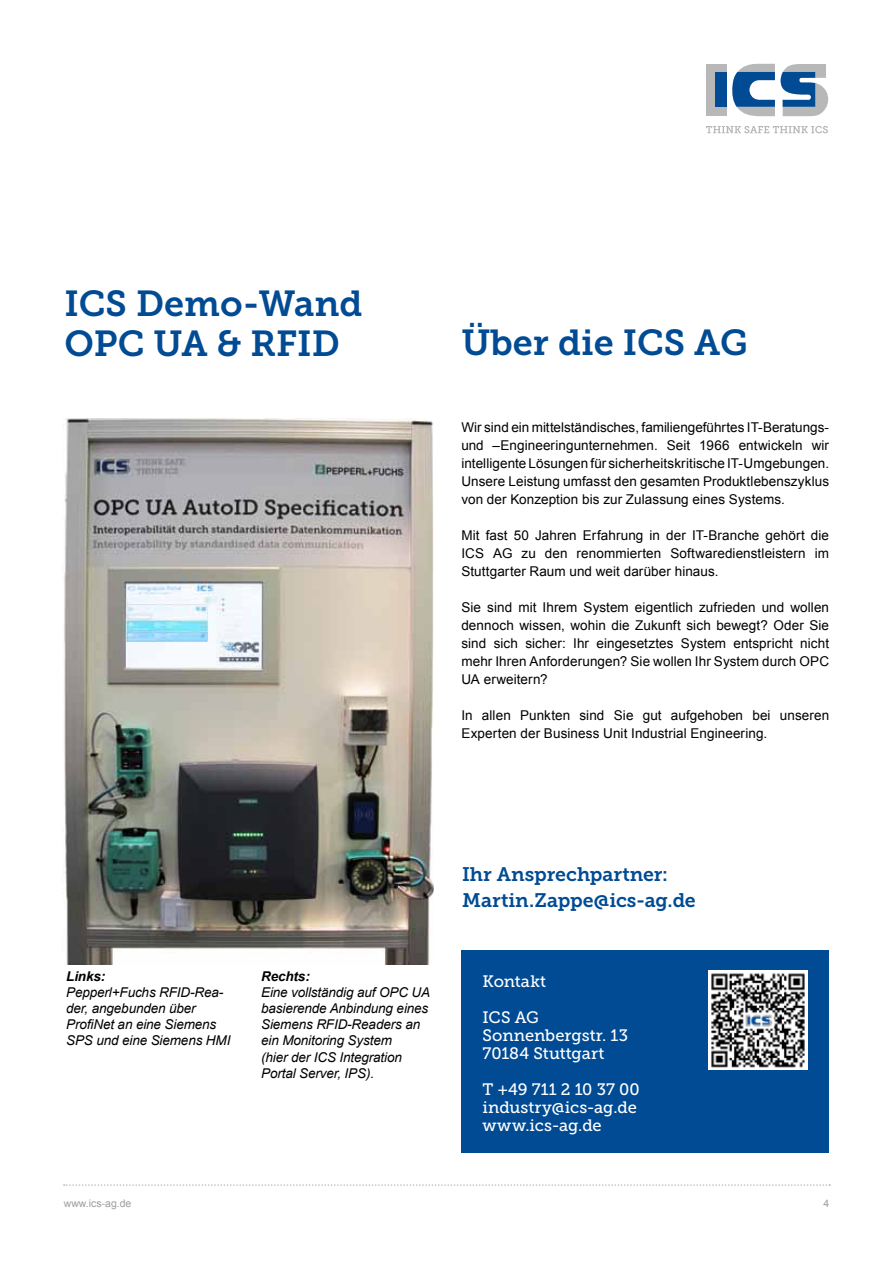
<style>
.page{position:relative;width:893px;height:1263px;background:#fff}
.page>*{position:absolute;margin:0;border:0;box-sizing:border-box;transform-origin:0 0}
.t1{font:36px/39.8px "Museo Slab 700";color:#004b93}
.t2{font:19.5px/25.5px "Museo Slab 700";color:#004b93}
.t3{font:16.5px/18px "Museo Slab 500";color:#fff}
.t4{font:13.5px/18px "Arial";letter-spacing:.005em;color:#000;text-align:justify}
.t5{font:italic 13.5px/16.2px "Arial";letter-spacing:-.01em;color:#000}
.t6{font:italic 700 13.5px "Arial";letter-spacing:-.01em;color:#000}
.t7{font:10.5px "Arial";color:#9d9d9c}
</style>
<div class="page">
<div style="left:706px;top:64px;width:20px;height:51px;background:#b9b8b8"></div>
<svg style="left:732px;top:64px;width:43px;height:52px"></svg>
<div style="left:715px;top:72px;width:11px;height:35px;background:#004b93"></div>
<svg style="left:781px;top:64px;width:48px;height:52px"></svg>
<svg style="left:706px;top:126px;width:122px;height:7px"></svg>
<svg style="left:64px;top:1184px;width:766px;height:2px"></svg>
<div style="left:461px;top:950px;width:368px;height:202px;background:#004b93"></div>
<img style="left:709px;top:971px;width:99px;height:98px">
<img style="left:63px;top:419px;width:371px;height:545px">
<h1 class="t1" style="left:65px;top:284px;width:299px">ICS Demo-Wand<br>OPC UA &amp; RFID</h1>
<h1 class="t1" style="left:461px;top:323px;width:288px">Über die ICS AG</h1>
<p class="t4" style="left:461px;top:418px;width:369px">Wir sind ein mittelständisches, familiengeführtes IT-Beratungs&shy;und –Engineeringunternehmen. Seit 1966 entwickeln wir intelligente Lösungen für sicherheitskritische IT-Umgebungen.<br>Unsere Leistung umfasst den gesamten Produktlebenszyklus von der Konzeption bis zur Zulassung eines Systems.</p>
<p class="t4" style="left:461px;top:526px;width:369px">Mit fast 50 Jahren Erfahrung in der IT-Branche gehört die ICS AG zu den renommierten Softwaredienstleistern im Stuttgarter Raum und weit darüber hinaus.</p>
<p class="t4" style="left:461px;top:598px;width:369px">Sie sind mit Ihrem System eigentlich zufrieden und wollen dennoch wissen, wohin die Zukunft sich bewegt? Oder Sie sind sich sicher: Ihr eingesetztes System entspricht nicht mehr Ihren Anforderungen? Sie wollen Ihr System durch OPC UA erweitern?</p>
<p class="t4" style="left:461px;top:706px;width:369px">In allen Punkten sind Sie gut aufgehoben bei unseren<br>Experten der Business Unit Industrial Engineering.</p>
<p class="t6" style="left:66px;top:967px;width:41px">Links:</p>
<p class="t5" style="left:66px;top:984px;width:166px">Pepperl+Fuchs RFID-Rea&shy;der, angebunden über<br>ProfiNet an eine Siemens<br>SPS und eine Siemens HMI</p>
<p class="t6" style="left:261px;top:967px;width:50px">Rechts:</p>
<p class="t5" style="left:261px;top:984px;width:171px">Eine vollständig auf OPC UA basierende Anbindung eines<br>Siemens RFID-Readers an ein Monitoring System<br>(hier der ICS Integration<br>Portal Server, IPS).</p>
<h2 class="t2" style="left:462px;top:862px;width:235px">Ihr Ansprechpartner:<br>Martin.Zappe@ics-ag.de</h2>
<p class="t3" style="left:483px;top:963px;width:65px;line-height:36px">Kontakt<br>ICS AG</p>
<p class="t3" style="left:483px;top:1026px;width:147px">Sonnenbergstr. 13<br>70184 Stuttgart</p>
<p class="t3" style="left:483px;top:1080px;width:159px">T +49 711 2 10 37 00 industry@ics-ag.de www.ics-ag.de</p>
<p class="t7" style="left:64px;top:1196px;width:69px">www.ics-ag.de</p>
<p class="t7" style="left:823px;top:1196px;width:7px">4</p>
</div>
